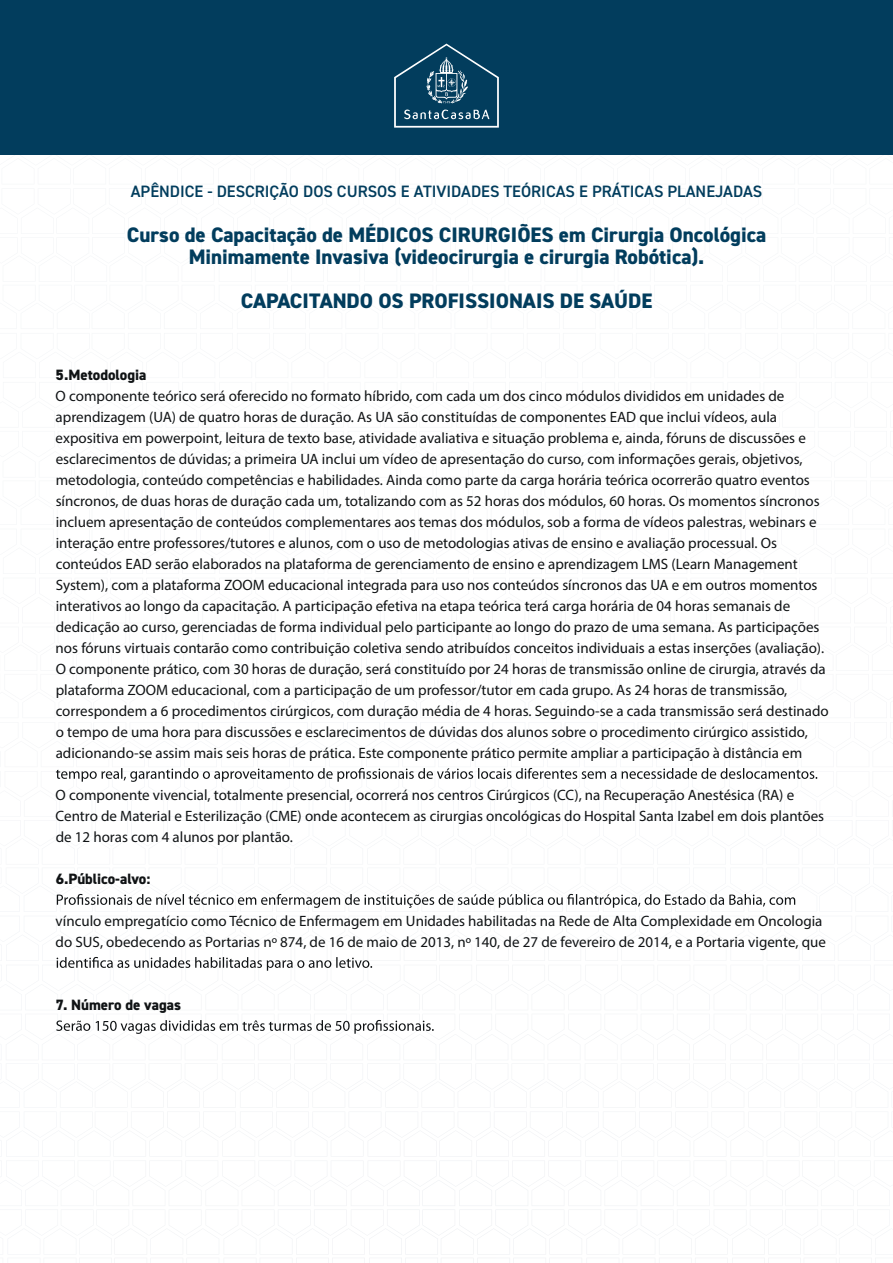
<style>
.page{position:relative;width:893px;height:1263px;background:#fff}
.page>*{position:absolute;margin:0;border:0;box-sizing:border-box;transform-origin:0 0}
.t1{font:800 21px/22.2px "DIN2014";color:#023d5d;text-align:center}
.t2{font:600 16.5px "DIN2014";color:#023d5d}
.t3{font:15px/21px "Myriad Pro";color:#101315}
.t4{font:800 15px "DIN2014";color:#101315}
</style>
<div class="page">
<div style="left:0;top:0;width:893px;height:155px;background:#023d5d"></div>
<svg style="left:394px;top:43px;width:105px;height:85px"></svg>
<svg style="left:56px;top:768px;width:761px;height:14px"></svg>
<svg style="left:57px;top:893px;width:739px;height:15px"></svg>
<svg style="left:57px;top:957px;width:315px;height:14px"></svg>
<svg style="left:56px;top:1020px;width:378px;height:14px"></svg>
<p class="t2" style="left:131px;top:180px;width:633px">APÊNDICE - DESCRIÇÃO DOS CURSOS E ATIVIDADES TEÓRICAS E PRÁTICAS PLANEJADAS</p>
<h1 class="t1" style="left:127px;top:223px;width:641px">Curso de Capacitação de MÉDICOS CIRURGIÕES em Cirurgia Oncológica<br>Minimamente Invasiva (videocirurgia e cirurgia Robótica).</h1>
<h1 class="t1" style="left:241px;top:290px;width:413px">CAPACITANDO OS PROFISSIONAIS DE SAÚDE</h1>
<p class="t4" style="left:56px;top:364px;width:92px">5.Metodologia</p>
<p class="t3" style="left:56px;top:385px;width:775px">O componente teórico será oferecido no formato híbrido, com cada um dos cinco módulos divididos em unidades de aprendizagem (UA) de quatro horas de duração. As UA são constituídas de componentes EAD que inclui vídeos, aula expositiva em powerpoint, leitura de texto base, atividade avaliativa e situação problema e, ainda, fóruns de discussões e esclarecimentos de dúvidas; a primeira UA inclui um vídeo de apresentação do curso, com informações gerais, objetivos, metodologia, conteúdo competências e habilidades. Ainda como parte da carga horária teórica ocorrerão quatro eventos síncronos, de duas horas de duração cada um, totalizando com as 52 horas dos módulos, 60 horas. Os momentos síncronos incluem apresentação de conteúdos complementares aos temas dos módulos, sob a forma de vídeos palestras, webinars e interação entre professores/tutores e alunos, com o uso de metodologias ativas de ensino e avaliação processual. Os conteúdos EAD serão elaborados na plataforma de gerenciamento de ensino e aprendizagem LMS (Learn Management System), com a plataforma ZOOM educacional integrada para uso nos conteúdos síncronos das UA e em outros momentos interativos ao longo da capacitação. A participação efetiva na etapa teórica terá carga horária de 04 horas semanais de dedicação ao curso, gerenciadas de forma individual pelo participante ao longo do prazo de uma semana. As participações nos fóruns virtuais contarão como contribuição coletiva sendo atribuídos conceitos individuais a estas inserções (avaliação).<br>O componente prático, com 30 horas de duração, será constituído por 24 horas de transmissão online de cirurgia, através da plataforma ZOOM educacional, com a participação de um professor/tutor em cada grupo. As 24 horas de transmissão, correspondem a 6 procedimentos cirúrgicos, com duração média de 4 horas. Seguindo-se a cada transmissão será destinado o tempo de uma hora para discussões e esclarecimentos de dúvidas dos alunos sobre o procedimento cirúrgico assistido, adicionando-se assim mais seis horas de prática. Este componente prático permite ampliar a participação à distância em</p>
<p class="t3" style="left:56px;top:784px;width:770px">O componente vivencial, totalmente presencial, ocorrerá nos centros Cirúrgicos (CC), na Recuperação Anestésica (RA) e<br>Centro de Material e Esterilização (CME) onde acontecem as cirurgias oncológicas do Hospital Santa Izabel em dois plantões de 12 horas com 4 alunos por plantão.</p>
<p class="t4" style="left:56px;top:868px;width:96px">6.Público-alvo:</p>
<p class="t3" style="left:56px;top:910px;width:772px">vínculo empregatício como Técnico de Enfermagem em Unidades habilitadas na Rede de Alta Complexidade em Oncologia do SUS, obedecendo as Portarias nº 874, de 16 de maio de 2013, nº 140, de 27 de fevereiro de 2014, e a Portaria vigente, que</p>
<p class="t4" style="left:56px;top:994px;width:127px">7. Número de vagas</p>
</div>
